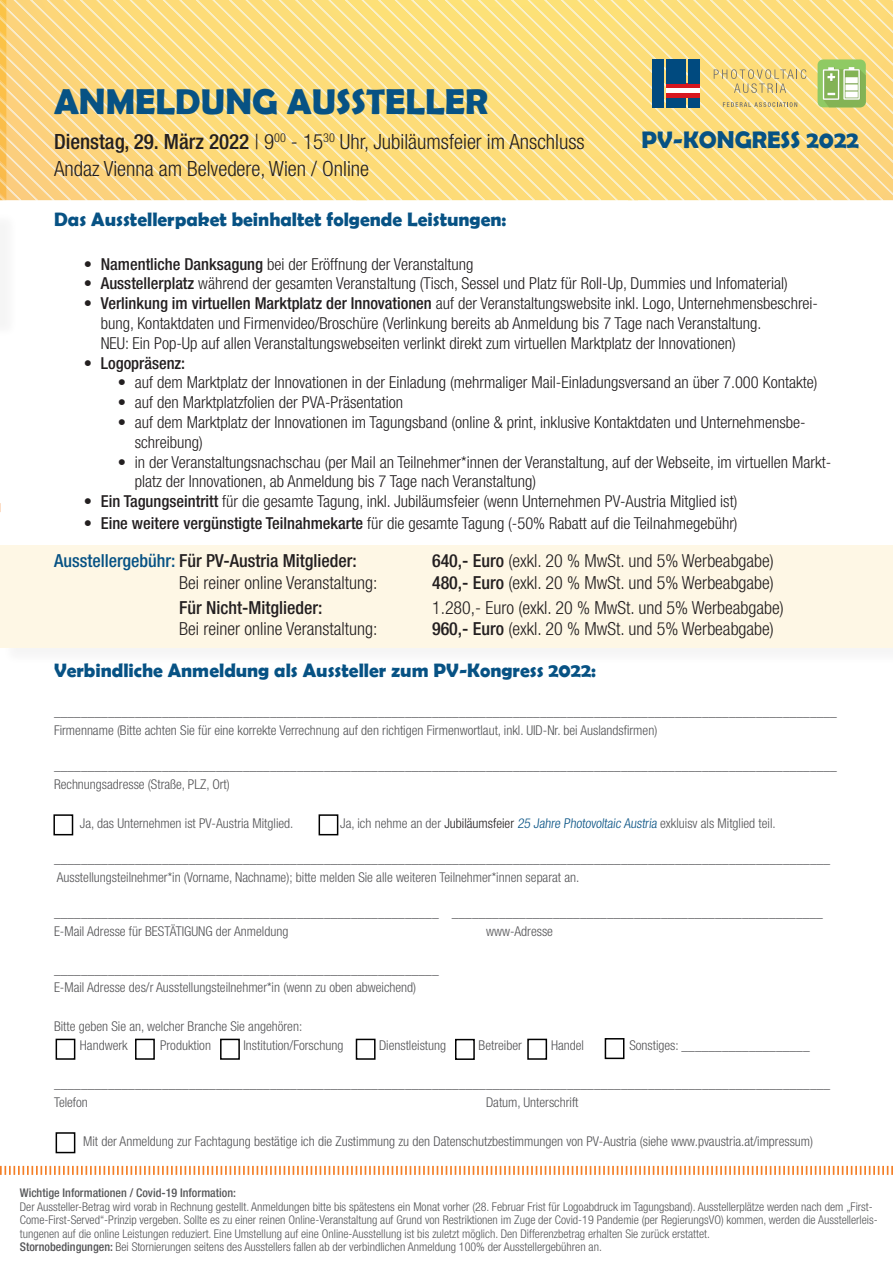
<style>
.page{position:relative;width:893px;height:1263px;background:#fff}
.page>*{position:absolute;margin:0;border:0;box-sizing:border-box;transform-origin:0 0}
.Einf__Abs{font:700 36px "Berlin Sans FB Demi";color:#075284}
.Einf__Abs-2{font:700 24px "Berlin Sans FB Demi";color:#075284}
.t1{font:300 condensed 21px "Helvetica Neue LT Std";color:#231f20}
.t2{font:700 19.5px "Berlin Sans FB Demi";color:#075284}
.t3{font:300 condensed 18px "Helvetica Neue LT Std";color:#231f20}
.t4{font:500 condensed 18px "Helvetica Neue LT Std";color:#231f20}
.t5{font:300 condensed 16.5px/19.8px "Helvetica Neue LT Std";color:#231f20}
.t6{font:500 condensed 16.5px "Helvetica Neue LT Std";color:#231f20}
.t7{font:300 condensed 13.5px "Helvetica Neue LT Std";color:#535355}
.t8{font:300 condensed 12px/13.5px "Helvetica Neue LT Std";color:#57585a}
.t9{font:300 condensed 12px "Helvetica Neue LT Std";color:#535355}
.t10{font:500 condensed 12px "Helvetica Neue LT Std";color:#57585a}
.s1{font-weight:500}
.s2{color:#075284}
.s3{color:#231f20}
.s4{color:#535355}
</style>
<div class="page">
<div style="left:0;top:211px;width:19px;height:128px;background:#f9f9f9"></div>
<hr style="left:0;top:209px;width:1px;height:111px;background:#fbbc27">
<div style="left:3px;top:547px;width:890px;height:119px;background:#f9f8f8"></div>
<div style="left:0;top:545px;width:893px;height:102px;background:#fef7e5"></div>
<svg style="left:0;top:0;width:893px;height:201px;background:#f8db84"></svg>
<hr style="left:667px;top:89px;width:33px;height:4px;background:#fff">
<div style="left:53px;top:814px;width:20px;height:21px;background:#fff;border:2px solid #000"></div>
<svg style="left:0;top:1166px;width:893px;height:9px"></svg>
<div style="left:319px;top:814px;width:19px;height:21px;background:#fff;border:2px solid #000"></div>
<div style="left:56px;top:1132px;width:19px;height:21px;background:#fff;border:2px solid #000"></div>
<div style="left:56px;top:1039px;width:19px;height:21px;background:#fff;border:2px solid #000"></div>
<div style="left:135px;top:1039px;width:20px;height:21px;background:#fff;border:2px solid #000"></div>
<div style="left:220px;top:1039px;width:20px;height:21px;background:#fff;border:2px solid #000"></div>
<div style="left:356px;top:1039px;width:20px;height:21px;background:#fff;border:2px solid #000"></div>
<div style="left:455px;top:1039px;width:20px;height:21px;background:#fff;border:2px solid #000"></div>
<div style="left:527px;top:1039px;width:20px;height:21px;background:#fff;border:2px solid #000"></div>
<div style="left:605px;top:1038px;width:19px;height:21px;background:#fff;border:2px solid #000"></div>
<p class="Einf__Abs" style="left:54px;top:80px;width:436px">ANMELDUNG AUSSTELLER</p>
<p class="t1" style="left:54px;top:129px;width:532px"><span class="s1">Dienstag, 29. März 2022</span> | 9<sup>00</sup> - 15<sup>30</sup> Uhr, Jubiläumsfeier im Anschluss</p>
<p class="t1" style="left:54px;top:156px;width:317px">Andaz Vienna am Belvedere, Wien / Online</p>
<p class="Einf__Abs-2" style="left:641px;top:126px;width:219px">PV-KONGRESS 2022</p>
<p class="t2" style="left:54px;top:208px;width:454px">Das Ausstellerpaket beinhaltet folgende Leistungen:</p>
<p class="t5" style="left:84px;top:254px;width:391px"><span class="s1">• Namentliche Danksagung</span> bei der Eröffnung der Veranstaltung</p>
<p class="t5" style="left:84px;top:274px;width:706px"><span class="s1">• Ausstellerplatz</span> während der gesamten Veranstaltung (Tisch, Sessel und Platz für Roll-Up, Dummies und Infomaterial)</p>
<p class="t5" style="left:101px;top:293px;width:719px;text-indent:-17px"><span class="s1">• Verlinkung im virtuellen Marktplatz der Innovationen</span> auf der Veranstaltungswebsite inkl. Logo, Unternehmensbeschrei&shy;bung, Kontaktdaten und Firmenvideo/Broschüre (Verlinkung bereits ab Anmeldung bis 7 Tage nach Veranstaltung.<br>NEU: Ein Pop-Up auf allen Veranstaltungswebseiten verlinkt direkt zum virtuellen Marktplatz der Innovationen)</p>
<p class="t6" style="left:84px;top:353px;width:103px">• Logopräsenz:</p>
<p class="t5" style="left:118px;top:373px;width:701px">• auf dem Marktplatz der Innovationen in der Einladung (mehrmaliger Mail-Einladungsversand an über 7.000 Kontakte)</p>
<p class="t5" style="left:118px;top:392px;width:287px">• auf den Marktplatzfolien der PVA-Präsentation</p>
<p class="t5" style="left:135px;top:412px;width:672px;text-indent:-17px">• auf dem Marktplatz der Innovationen im Tagungsband (online &amp; print, inklusive Kontaktdaten und Unternehmensbe&shy;schreibung)</p>
<p class="t5" style="left:135px;top:452px;width:698px;text-indent:-17px">• in der Veranstaltungsnachschau (per Mail an Teilnehmer*innen der Veranstaltung, auf der Webseite, im virtuellen Markt&shy;platz der Innovationen, ab Anmeldung bis 7 Tage nach Veranstaltung)</p>
<p class="t5" style="left:84px;top:491px;width:655px"><span class="s1">• Ein Tagungseintritt</span> für die gesamte Tagung, inkl. Jubiläumsfeier (wenn Unternehmen PV-Austria Mitglied ist)</p>
<p class="t5" style="left:84px;top:513px;width:655px"><span class="s1">• Eine weitere vergünstigte Teilnahmekarte</span> für die gesamte Tagung (-50% Rabatt auf die Teilnahmegebühr)</p>
<p class="t4" style="left:54px;top:550px;width:304px"><span class="s2">Ausstellergebühr:</span> Für PV-Austria Mitglieder:</p>
<p class="t3" style="left:432px;top:550px;width:343px"><span class="s1">640,- Euro</span> (exkl. 20 % MwSt. und 5% Werbeabgabe)</p>
<p class="t3" style="left:179px;top:572px;width:200px">Bei reiner online Veranstaltung:</p>
<p class="t3" style="left:432px;top:572px;width:343px"><span class="s1">480,- Euro</span> (exkl. 20 % MwSt. und 5% Werbeabgabe)</p>
<p class="t4" style="left:179px;top:597px;width:145px">Für Nicht-Mitglieder:</p>
<p class="t3" style="left:432px;top:597px;width:353px">1.280,- Euro (exkl. 20 % MwSt. und 5% Werbeabgabe)</p>
<p class="t3" style="left:179px;top:619px;width:200px">Bei reiner online Veranstaltung:</p>
<p class="t3" style="left:432px;top:619px;width:343px"><span class="s1">960,- Euro</span> (exkl. 20 % MwSt. und 5% Werbeabgabe)</p>
<p class="t2" style="left:54px;top:659px;width:543px">Verbindliche Anmeldung als Aussteller zum PV-Kongress 2022:</p>
<p class="t7" style="left:54px;top:703px;width:784px">____________________________________________________________________________________________________________________</p>
<p class="t7" style="left:54px;top:723px;width:605px">Firmenname (Bitte achten Sie für eine korrekte Verrechnung auf den richtigen Firmenwortlaut, inkl. UID-Nr. bei Auslandsfirmen)</p>
<p class="t7" style="left:54px;top:757px;width:784px">____________________________________________________________________________________________________________________</p>
<p class="t7" style="left:54px;top:777px;width:177px">Rechnungsadresse (Straße, PLZ, Ort)</p>
<p class="t7" style="left:80px;top:816px;width:215px">Ja, das Unternehmen ist PV-Austria Mitglied.</p>
<p class="t7" style="left:340px;top:816px;width:437px">Ja, ich nehme an der <span class="s3">Jubiläumsfeier</span> <span class="s2">25 JahrePhotovoltaic Austria</span> exkluisv als Mitglied teil.</p>
<p class="t7" style="left:54px;top:850px;width:778px">___________________________________________________________________________________________________________________</p>
<p class="t7" style="left:57px;top:870px;width:524px">Ausstellungsteilnehmer*in (Vorname, Nachname); bitte melden Sie alle weiteren Teilnehmer*innen separat an.</p>
<p class="t7" style="left:54px;top:904px;width:770px">_________________________________________________________ _______________________________________________________</p>
<p class="t7" style="left:54px;top:924px;width:236px">E-Mail Adresse für BESTÄTIGUNG der Anmeldung</p>
<p class="t7" style="left:486px;top:924px;width:68px">www-Adresse</p>
<p class="t7" style="left:54px;top:961px;width:386px">_________________________________________________________</p>
<p class="t7" style="left:54px;top:979px;width:364px">E-Mail Adresse des/r Ausstellungsteilnehmer*in (wenn zu oben abweichend)</p>
<p class="t7" style="left:54px;top:1018px;width:250px">Bitte geben Sie an, welcher Branche Sie angehören:</p>
<p class="t7" style="left:80px;top:1038px;width:49px">Handwerk</p>
<p class="t7" style="left:160px;top:1038px;width:52px">Produktion</p>
<p class="t7" style="left:243px;top:1038px;width:101px">Institution/Forschung</p>
<p class="t7" style="left:379px;top:1038px;width:69px">Dienstleistung</p>
<p class="t7" style="left:479px;top:1038px;width:45px">Betreiber</p>
<p class="t7" style="left:551px;top:1038px;width:34px">Handel</p>
<p class="t7" style="left:629px;top:1038px;width:182px">Sonstiges: ___________________</p>
<p class="t7" style="left:54px;top:1075px;width:778px">___________________________________________________________________________________________________________________</p>
<p class="t7" style="left:54px;top:1095px;width:35px">Telefon</p>
<p class="t7" style="left:486px;top:1095px;width:94px">Datum, Unterschrift</p>
<p class="t7" style="left:83px;top:1134px;width:732px">Mit der Anmeldung zur Fachtagung bestätige ich die Zustimmung zu den Datenschutzbestimmungen von PV-Austria (siehe www.pvaustria.at/impressum)</p>
<p class="t10" style="left:20px;top:1186px;width:218px">Wichtige Informationen / Covid-19 Information:</p>
<p class="t8" style="left:20px;top:1199px;width:859px"><span class="s4">Der Aussteller-Betrag wird vorab in Rechnung gestellt. Anmeldungen bitte bis spätestens ein Monat vorher (28. Februar Frist für Logoabdruck im Tagungsband). Ausstellerplätze werden nach dem „First-<br>Come-First-Served“-Prinzip vergeben.</span> Sollte es zu einer reinen Online-Veranstaltung auf Grund von Restriktionen im Zuge der Covid-19 Pandemie (per RegierungsVO) kommen, werden die Ausstellerleis&shy;tungenen auf die online Leistungen reduziert. Eine Umstellung auf eine Online-Ausstellung ist bis zuletzt möglich. Den Differenzbetrag erhalten Sie zurück erstattet.</p>
<p class="t9" style="left:20px;top:1240px;width:584px"><span class="s1">Stornobedingungen:</span> Bei Stornierungen seitens des Ausstellers fallen ab der verbindlichen Anmeldung 100% der Ausstellergebühren an.</p>
</div>
